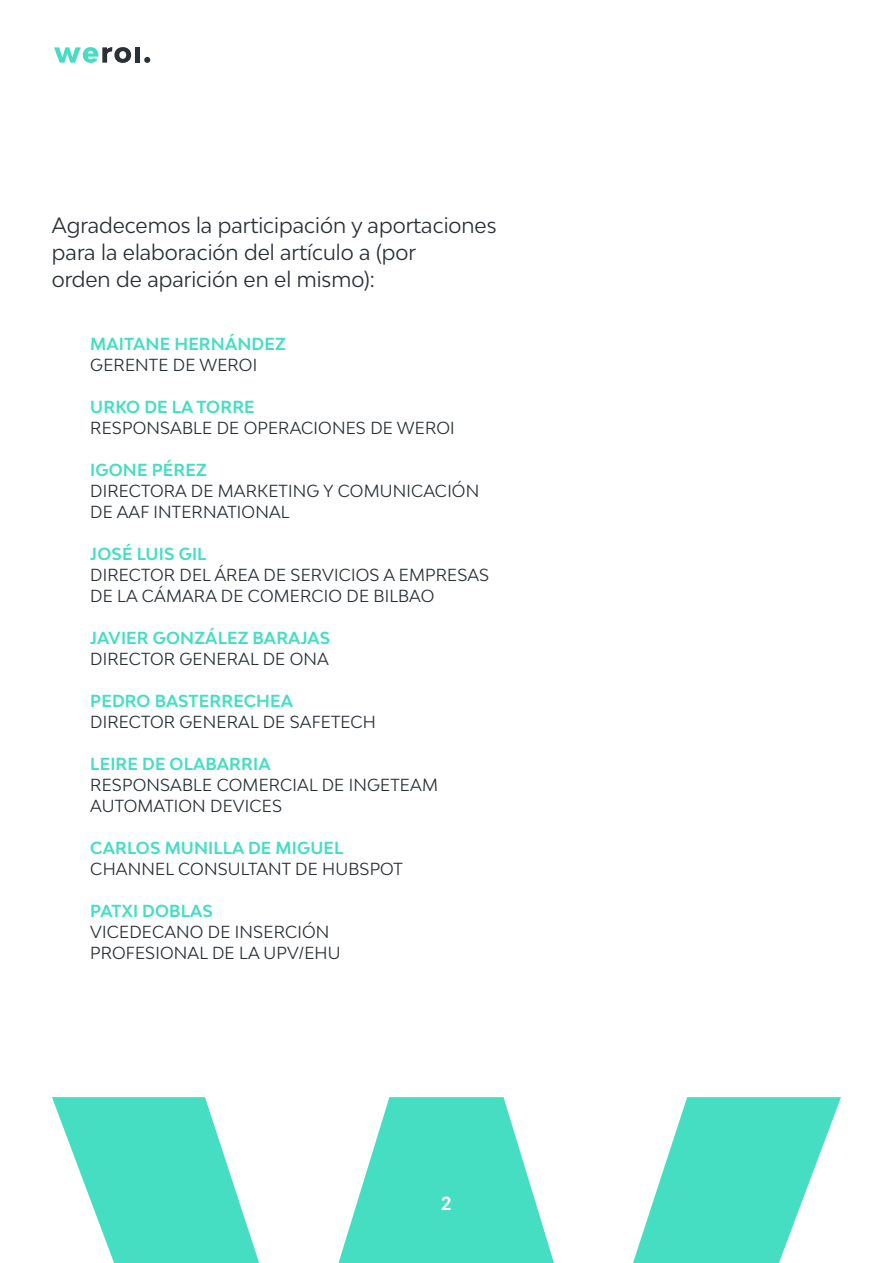
<style>
.page{position:relative;width:893px;height:1263px;background:#fff}
.page>*{position:absolute;margin:0;border:0;box-sizing:border-box;transform-origin:0 0}
.t1{font:21px/27px "Bw Modelica";color:#293036}
.t2{font:700 18px "Bw Modelica";color:#fff}
.t3{font:16.5px/21px "Bw Modelica";letter-spacing:.01em;color:#293036}
.t4{font:700 16.5px "Bw Modelica";letter-spacing:.01em;color:#45dec2}
</style>
<div class="page">
<svg style="left:54px;top:47px;width:77px;height:16px"></svg>
<div style="left:135px;top:47px;width:5px;height:16px;background:#293036"></div>
<svg style="left:144px;top:57px;width:6px;height:6px"></svg>
<svg style="left:52px;top:1097px;width:789px;height:166px;fill:#45dec2"></svg>
<p class="t1" style="left:52px;top:211px;width:446px">Agradecemos la participación y aportaciones para la elaboración del artículo a (por<br>orden de aparición en el mismo):</p>
<p class="t4" style="left:90px;top:333px;width:197px">MAITANE HERNÁNDEZ</p>
<p class="t3" style="left:90px;top:354px;width:168px">GERENTE DE WEROI</p>
<p class="t4" style="left:90px;top:396px;width:166px">URKO DE LA TORRE</p>
<p class="t3" style="left:90px;top:417px;width:366px">RESPONSABLE DE OPERACIONES DE WEROI</p>
<p class="t4" style="left:90px;top:459px;width:118px">IGONE PÉREZ</p>
<p class="t3" style="left:90px;top:480px;width:390px">DIRECTORA DE MARKETING Y COMUNICACIÓN<br>DE AAF INTERNATIONAL</p>
<p class="t4" style="left:90px;top:543px;width:118px">JOSÉ LUIS GIL</p>
<p class="t3" style="left:90px;top:564px;width:400px">DIRECTOR DEL ÁREA DE SERVICIOS A EMPRESAS<br>DE LA CÁMARA DE COMERCIO DE BILBAO</p>
<p class="t4" style="left:90px;top:627px;width:241px">JAVIER GONZÁLEZ BARAJAS</p>
<p class="t3" style="left:90px;top:648px;width:240px">DIRECTOR GENERAL DE ONA</p>
<p class="t4" style="left:90px;top:690px;width:204px">PEDRO BASTERRECHEA</p>
<p class="t3" style="left:90px;top:711px;width:287px">DIRECTOR GENERAL DE SAFETECH</p>
<p class="t4" style="left:90px;top:753px;width:182px">LEIRE DE OLABARRIA</p>
<p class="t3" style="left:90px;top:774px;width:349px">RESPONSABLE COMERCIAL DE INGETEAM<br>AUTOMATION DEVICES</p>
<p class="t4" style="left:90px;top:837px;width:255px">CARLOS MUNILLA DE MIGUEL</p>
<p class="t3" style="left:90px;top:858px;width:314px">CHANNEL CONSULTANT DE HUBSPOT</p>
<p class="t4" style="left:90px;top:900px;width:124px">PATXI DOBLAS</p>
<p class="t3" style="left:90px;top:921px;width:252px">VICEDECANO DE INSERCIÓN<br>PROFESIONAL DE LA UPV/EHU</p>
<p class="t2" style="left:441px;top:1191px;width:12px">2</p>
</div>
